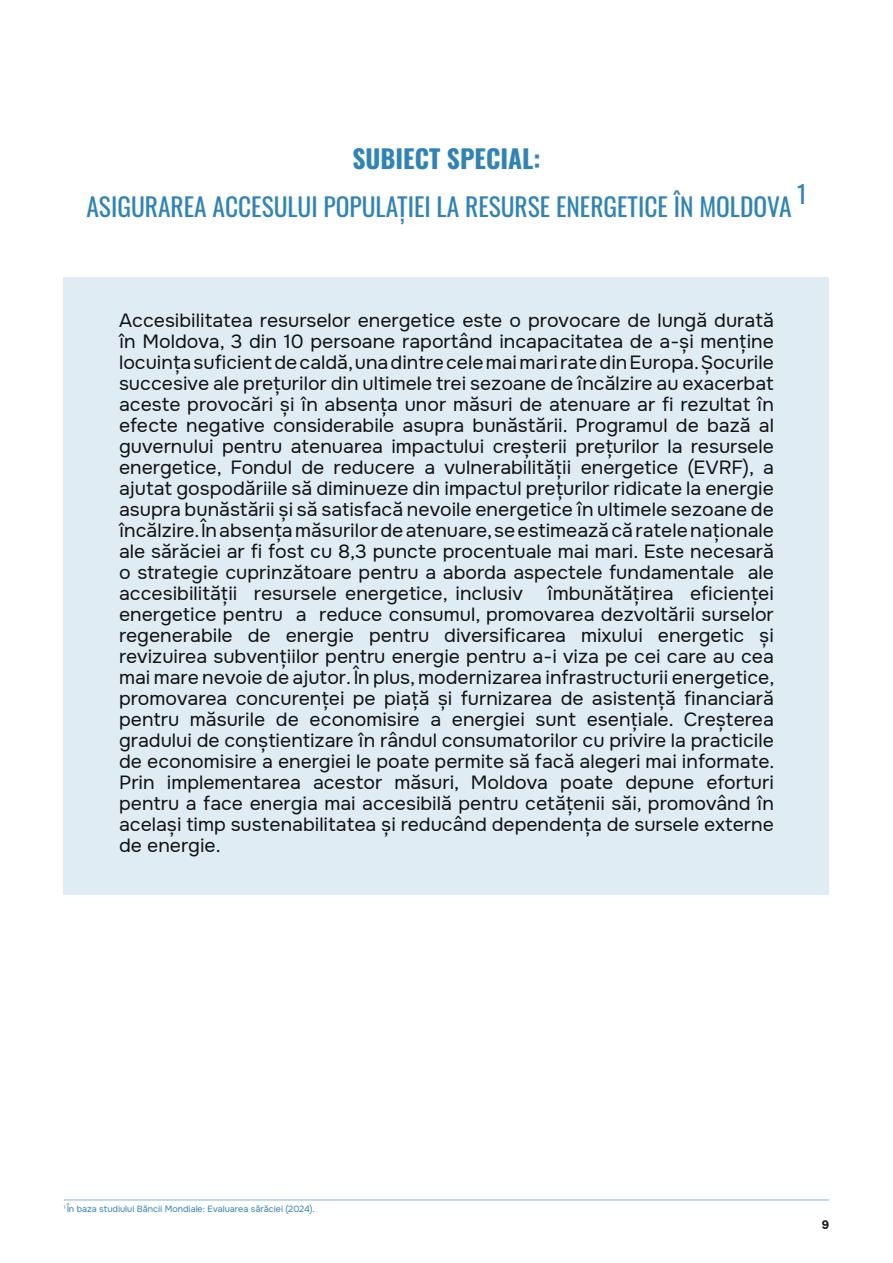
<style>
.page{position:relative;width:893px;height:1263px;background:#fff}
.page>*{position:absolute;margin:0;border:0;box-sizing:border-box;transform-origin:0 0}
.t1{font:25.5px "Oswald";color:#2e83b8}
.t2{font:700 25.5px "Oswald";color:#2e83b8}
.t3{font:24.45px "Oswald";color:#2e83b8}
.t4{font:19.05px/21px "Onest";color:#121212;text-align:justify}
.t5{font:700 12px "Onest";color:#121212}
.t6{font:9px "Onest";color:#3181b2}
</style>
<div class="page">
<hr style="left:64px;top:1199px;width:765px;height:2px;background:#2e83b8">
<div style="left:64px;top:277px;width:765px;height:618px;background:#dfecf4"></div>
<h1 class="t2" style="left:352px;top:146px;width:189px">SUBIECT SPECIAL:</h1>
<h1 class="t1" style="left:86px;top:184px;width:707px">ASIGURAREA ACCESULUI POPULAȚIEI LA RESURSE ENERGETICE ÎN MOLDOVA</h1>
<p class="t3" style="left:797px;top:172px;width:11px">1</p>
<p class="t4" style="left:119px;top:310px;width:656px">Accesibilitatea resurselor energetice este o provocare de lungă durată în Moldova, 3 din 10 persoane raportând incapacitatea de a-și menține locuința suficient de caldă, una dintre cele mai mari rate din Europa. Șocurile succesive ale prețurilor din ultimele trei sezoane de încălzire au exacerbat aceste provocări și în absența unor măsuri de atenuare ar fi rezultat în efecte negative considerabile asupra bunăstării. Programul de bază al guvernului pentru atenuarea impactului creșterii prețurilor la resursele energetice, Fondul de reducere a vulnerabilității energetice (EVRF), a ajutat gospodăriile să diminueze din impactul prețurilor ridicate la energie asupra bunăstării și să satisfacă nevoile energetice în ultimele sezoane de încălzire. În absența măsurilor de atenuare, se estimează că ratele naționale ale sărăciei ar fi fost cu 8,3 puncte procentuale mai mari. Este necesară o strategie cuprinzătoare pentru a aborda aspectele fundamentale ale accesibilității resursele energetice, inclusiv</p>
<p class="t4" style="left:119px;top:583px;width:657px;text-indent:428px">îmbunătățirea eficienței energetice pentru a reduce consumul, promovarea dezvoltării surselor regenerabile de energie pentru diversificarea mixului energetic și revizuirea subvențiilor pentru energie pentru a-i viza pe cei care au cea mai mare nevoie de ajutor. În plus, modernizarea infrastructurii energetice, promovarea concurenței pe piață și furnizarea de asistență financiară pentru măsurile de economisire a energiei sunt esențiale. Creșterea gradului de conștientizare în rândul consumatorilor cu privire la practicile de economisire a energiei le poate permite să facă alegeri mai informate.<br>Prin implementarea acestor măsuri, Moldova poate depune eforturi pentru a face energia mai accesibilă pentru cetățenii săi, promovând în același timp sustenabilitatea și reducând dependența de sursele externe de energie.</p>
<p class="t6" style="left:64px;top:1203px;width:253px"><sup>1</sup> În baza studiului Băncii Mondiale: Evaluarea sărăciei (2024).</p>
<p class="t5" style="left:822px;top:1218px;width:9px">9</p>
</div>
